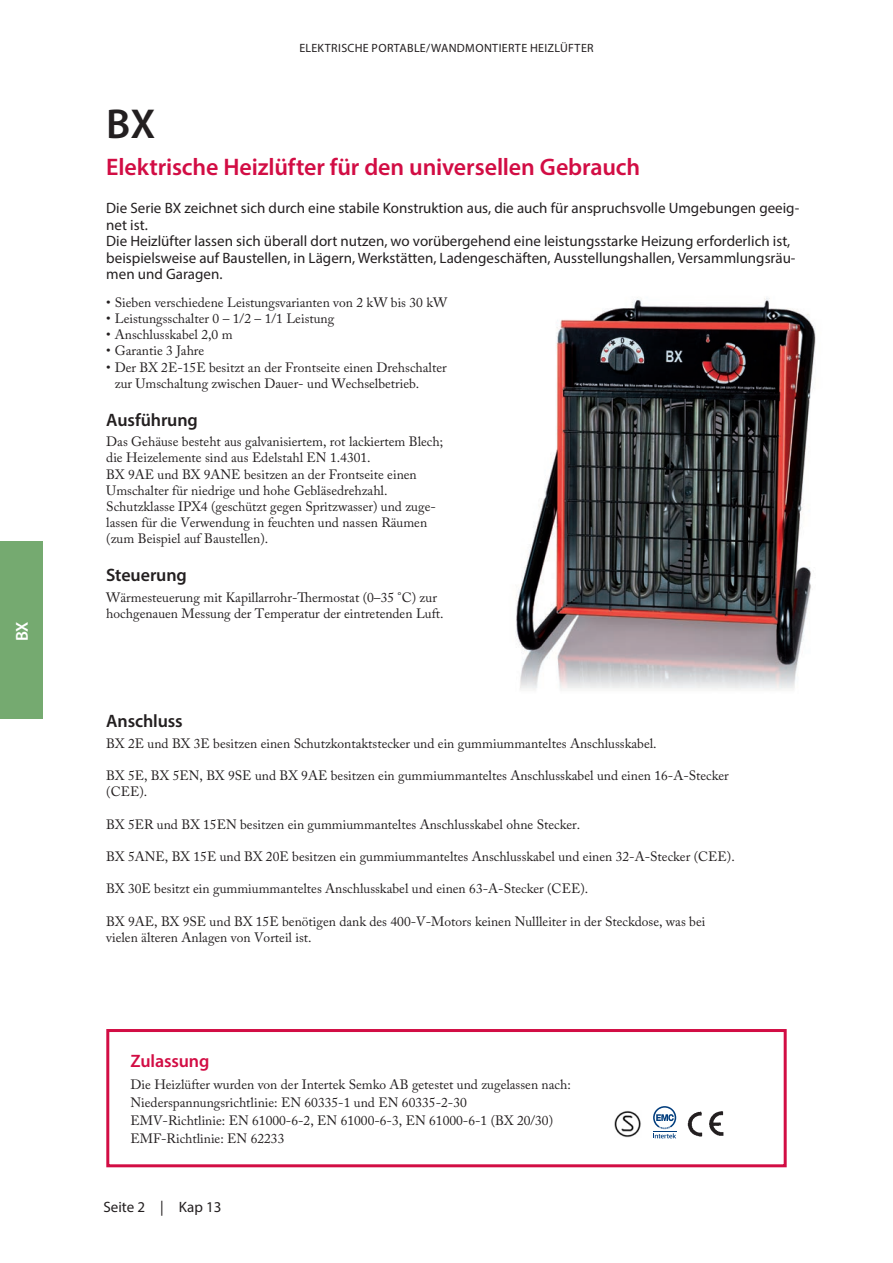
<style>
.page{position:relative;width:893px;height:1263px;background:#fff}
.page>*{position:absolute;margin:0;border:0;box-sizing:border-box;transform-origin:0 0}
.Rubrik_-_Svart{font:600 42px "Myriad Pro";color:#231f20}
.Mell2_-_Röd{font:600 24px "Myriad Pro";letter-spacing:-.005em;color:#d20d44}
.Mell_-_Svart{font:600 18px "Myriad Pro";letter-spacing:-.005em;color:#231f20}
.Mell_-_Röd{font:600 18px "Myriad Pro";letter-spacing:-.01em;color:#d20d44}
.t1{font:600 17.25px "Myriad Pro";color:#fff}
.Ingress{font:15px/16.5px "Myriad Pro";color:#231f20}
.bröd{font:13.5px/16.2px "Adobe Caslon Pro";color:#231f20}
.Punktlista{font:13.5px/16.2px "Adobe Caslon Pro";color:#231f20}
.TOP{font:12px "Myriad Pro";letter-spacing:.03em;color:#231f20}
</style>
<div class="page">
<img style="left:516px;top:297px;width:300px;height:393px">
<img style="left:615px;top:1110px;width:26px;height:28px">
<svg style="left:653px;top:1106px;width:23px;height:32px"></svg>
<img style="left:688px;top:1111px;width:36px;height:26px">
<div style="left:106px;top:1029px;width:681px;height:138px;border:3px solid #d20d44"></div>
<div style="left:0;top:541px;width:43px;height:178px;background:#75aa70"></div>
<p class="t1" style="left:11px;top:641px;width:21px;rotate:-90deg">BX</p>
<p class="TOP" style="left:299px;top:40px;width:296px">ELEKTRISCHE PORTABLE/WANDMONTIERTE HEIZLÜFTER</p>
<p class="Rubrik_-_Svart" style="left:106px;top:97px;width:51px">BX</p>
<p class="Mell2_-_Röd" style="left:106px;top:152px;width:535px">Elektrische Heizlüfter für den universellen Gebrauch</p>
<p class="Ingress" style="left:106px;top:199px;width:694px">Die Serie BX zeichnet sich durch eine stabile Konstruktion aus, die auch für anspruchsvolle Umgebungen geeig&shy;net ist.<br>Die Heizlüfter lassen sich überall dort nutzen, wo vorübergehend eine leistungsstarke Heizung erforderlich ist, beispielsweise auf Baustellen, in Lägern, Werkstätten, Ladengeschäften, Ausstellungshallen, Versammlungsräu&shy;men und Garagen.</p>
<p class="Punktlista" style="left:106px;top:294px;width:342px">• Sieben verschiedene Leistungsvarianten von 2 kW bis 30 kW</p>
<p class="Punktlista" style="left:106px;top:310px;width:230px">• Leistungsschalter 0 – 1/2 – 1/1 Leistung</p>
<p class="Punktlista" style="left:106px;top:326px;width:128px">• Anschlusskabel 2,0 m</p>
<p class="Punktlista" style="left:106px;top:343px;width:100px">• Garantie 3 Jahre</p>
<p class="Punktlista" style="left:115px;top:359px;width:333px;text-indent:-9px">• Der BX 2E-15E besitzt an der Frontseite einen Drehschalter zur Umschaltung zwischen Dauer- und Wechselbetrieb.</p>
<p class="Mell_-_Svart" style="left:106px;top:408px;width:93px">Ausführung</p>
<p class="bröd" style="left:106px;top:433px;width:338px">Das Gehäuse besteht aus galvanisiertem, rot lackiertem Blech; die Heizelemente sind aus Edelstahl EN 1.4301.<br>BX 9AE und BX 9ANE besitzen an der Frontseite einen Umschalter für niedrige und hohe Gebläsedrehzahl.<br>Schutzklasse IPX4 (geschützt gegen Spritzwasser) und zuge&shy;lassen für die Verwendung in feuchten und nassen Räumen (zum Beispiel auf Baustellen).</p>
<p class="Mell_-_Svart" style="left:106px;top:564px;width:82px">Steuerung</p>
<p class="bröd" style="left:106px;top:589px;width:339px">Wärmesteuerung mit Kapillarrohr-Thermostat (0–35 °C) zur hochgenauen Messung der Temperatur der eintretenden Luft.</p>
<p class="Mell_-_Svart" style="left:106px;top:710px;width:78px">Anschluss</p>
<p class="bröd" style="left:106px;top:735px;width:552px">BX 2E und BX 3E besitzen einen Schutzkontaktstecker und ein gummiummanteltes Anschlusskabel.</p>
<p class="bröd" style="left:106px;top:767px;width:624px">BX 5E, BX 5EN, BX 9SE und BX 9AE besitzen ein gummiummanteltes Anschlusskabel und einen 16-A-Stecker (CEE).</p>
<p class="bröd" style="left:106px;top:816px;width:475px">BX 5ER und BX 15EN besitzen ein gummiummanteltes Anschlusskabel ohne Stecker.</p>
<p class="bröd" style="left:106px;top:848px;width:630px">BX 5ANE, BX 15E und BX 20E besitzen ein gummiummanteltes Anschlusskabel und einen 32-A-Stecker (CEE).</p>
<p class="bröd" style="left:106px;top:881px;width:483px">BX 30E besitzt ein gummiummanteltes Anschlusskabel und einen 63-A-Stecker (CEE).</p>
<p class="bröd" style="left:106px;top:913px;width:601px">BX 9AE, BX 9SE und BX 15E benötigen dank des 400-V-Motors keinen Nullleiter in der Steckdose, was bei vielen älteren Anlagen von Vorteil ist.</p>
<p class="Mell_-_Röd" style="left:131px;top:1049px;width:80px">Zulassung</p>
<p class="bröd" style="left:131px;top:1076px;width:442px">Die Heizlüfter wurden von der Intertek Semko AB getestet und zugelassen nach:</p>
<p class="bröd" style="left:131px;top:1094px;width:338px">Niederspannungsrichtlinie: EN 60335-1 und EN 60335-2-30</p>
<p class="bröd" style="left:131px;top:1112px;width:424px">EMV-Richtlinie: EN 61000-6-2, EN 61000-6-3, EN 61000-6-1 (BX 20/30)</p>
<p class="bröd" style="left:131px;top:1130px;width:155px">EMF-Richtlinie: EN 62233</p>
<p class="Ingress" style="left:103px;top:1199px;width:120px">Seite 2 | Kap 13</p>
</div>
